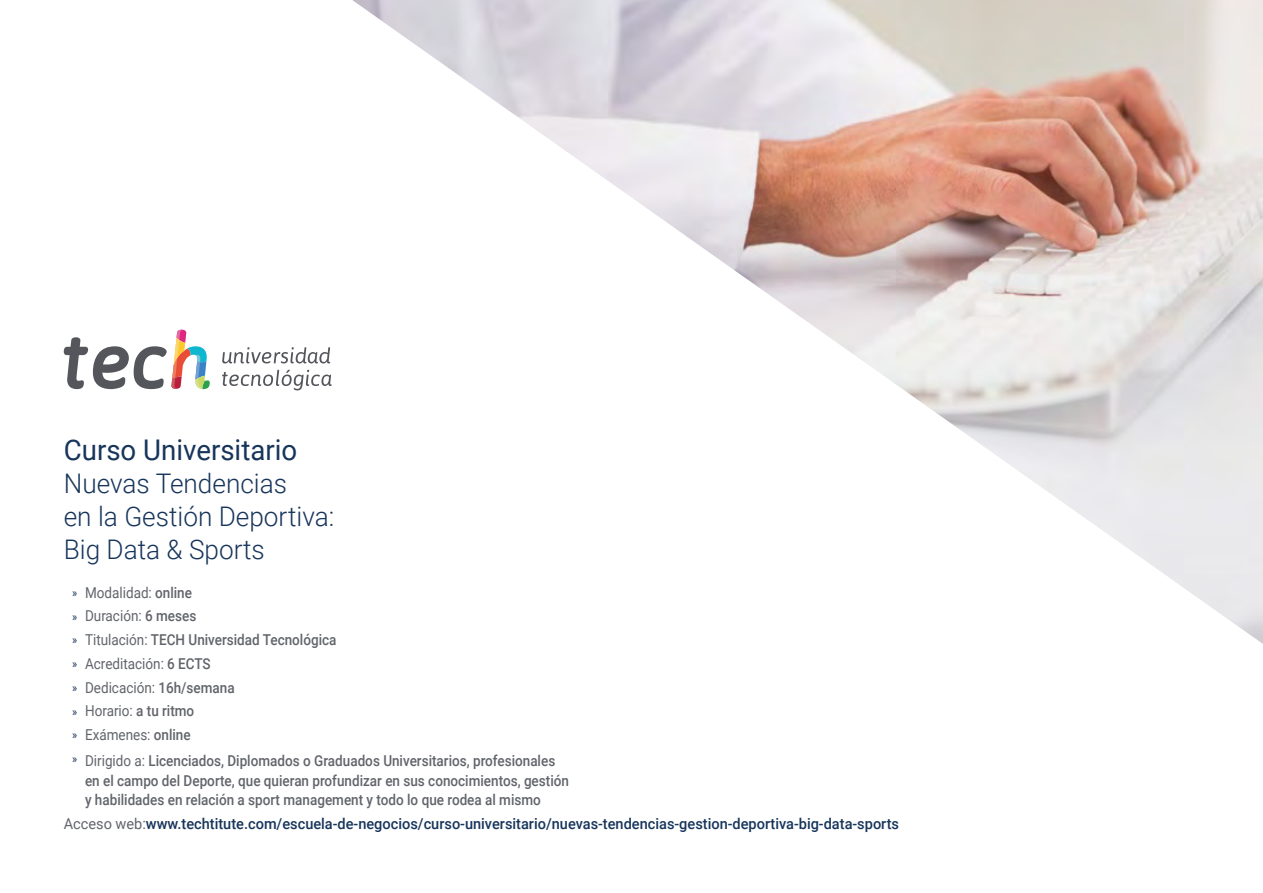
<style>
.page{position:relative;width:1263px;height:893px;background:#fff}
.page>*{position:absolute;margin:0;border:0;box-sizing:border-box;transform-origin:0 0}
.t1{font:28.5px "Roboto";color:#17355b}
.t2{font:300 27px/33px "Roboto";color:#17355b}
.t3{font:500 15px/19.5px "Roboto";color:#61646a;scale:.9 1}
.t4{font:15px/23.7px "Roboto";color:#61646a;scale:.9 1}
.t5{font:500 15px "Roboto";color:#17355b}
.s1{font-size:12px;color:#17355b}
.s2{font-weight:500}
.s3{font-weight:400}
.s4{font-weight:400;color:#61646a}
</style>
<div class="page">
<img style="left:352px;top:0;width:911px;height:644px">
<svg style="left:64px;top:330px;width:146px;height:59px"></svg>
<svg style="left:222px;top:347px;width:108px;height:16px"></svg>
<svg style="left:222px;top:370px;width:110px;height:20px"></svg>
<h1 class="t1" style="left:64px;top:430px;width:235px">Curso Universitario</h1>
<h2 class="t2" style="left:64px;top:466px;width:272px">Nuevas Tendencias<br>en la Gestión Deportiva:<br>Big Data &amp; Sports</h2>
<p class="t4" style="left:72px;top:580px;width:295px"><span class="s1">»</span> Modalidad: <span class="s2">online<br></span><span class="s1">»</span> Duración: <span class="s2">6 meses<br></span><span class="s1">»</span> Titulación: <span class="s2">TECH Universidad Tecnológica </span><span class="s1">»</span> Acreditación: <span class="s2">6 ECTS<br></span><span class="s1">»</span> Dedicación: <span class="s2">16h/semana<br></span><span class="s1">»</span> Horario: <span class="s2">a tu ritmo<br></span><span class="s1">»</span> Exámenes: <span class="s2">online</span></p>
<p class="t3" style="left:85px;top:750px;width:539px;text-indent:-13px"><sup>»</sup> <span class="s3">Dirigido a:</span> Licenciados, Diplomados o Graduados Universitarios, profesionales en el campo del Deporte, que quieran profundizar en sus conocimientos, gestión y habilidades en relación a sport management y todo lo que rodea al mismo</p>
<p class="t5" style="left:64px;top:813px;width:837px"><span class="s4">Acceso web:</span>www.techtitute.com/escuela-de-negocios/curso-universitario/nuevas-tendencias-gestion-deportiva-big-data-sports</p>
</div>
